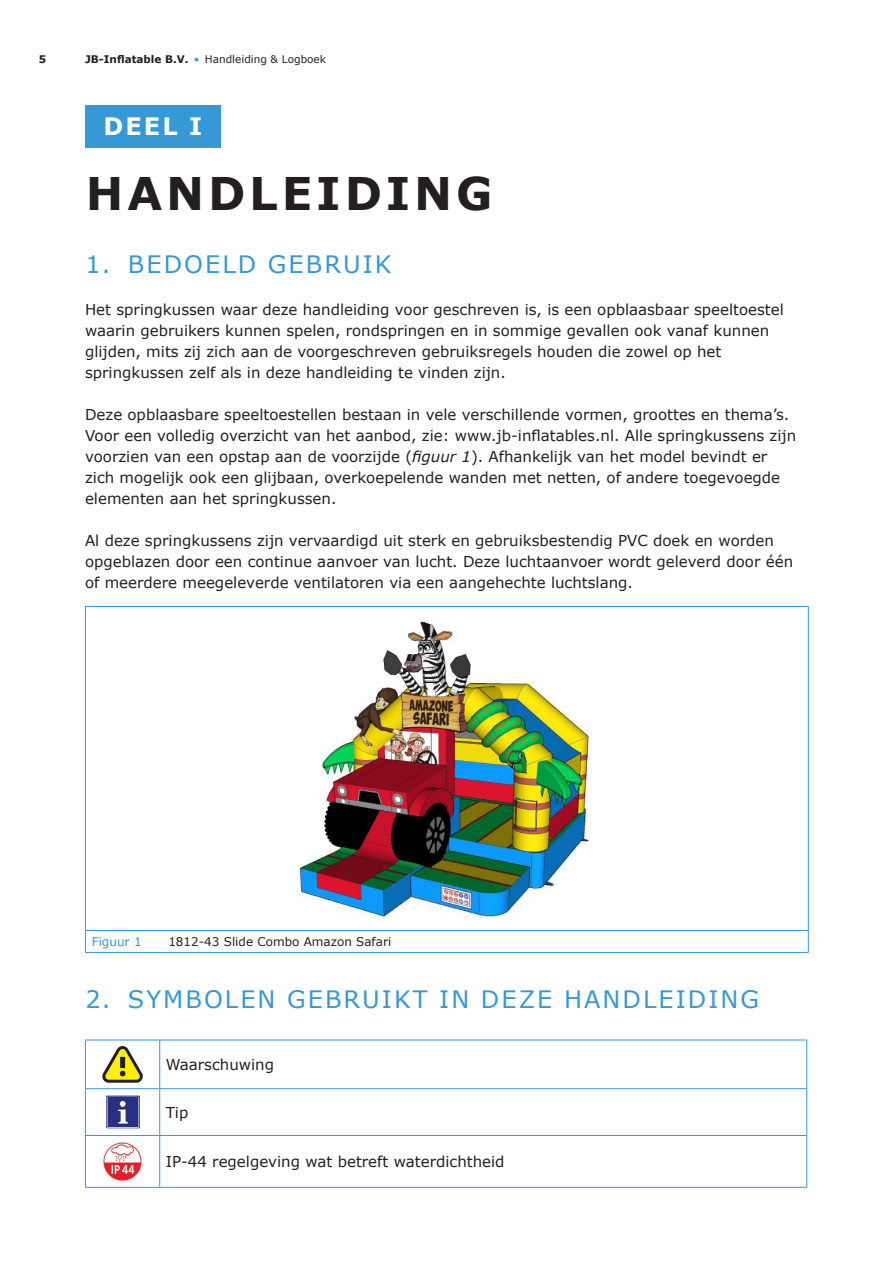
<style>
.page{position:relative;width:893px;height:1263px;background:#fff}
.page>*{position:absolute;margin:0;border:0;box-sizing:border-box;transform-origin:0 0}
.Heading_1{font:700 45px "Verdana";letter-spacing:.085em;color:#231f20}
.t1{font:24px "Verdana";letter-spacing:.085em;color:#3698d4}
.t2{font:700 24px "Verdana";color:#fff}
.Tabeltekst{font:15px/21px "Verdana";color:#231f20}
.t3{font:12px "Verdana";color:#231f20}
.t4{font:12px "Verdana";color:#3698d4}
.t5{font:10.5px "Verdana";color:#231f20}
.t6{font:700 10.5px "Verdana";color:#231f20}
.s1{font-weight:700}
.s2{color:#3698d4}
.s3{font-style:italic}
</style>
<div class="page">
<div style="left:85px;top:105px;width:136px;height:42px;background:#3698d4"></div>
<hr style="left:85px;top:607px;width:1px;height:323px;background:#3698d4">
<svg style="left:85px;top:931px;width:1px;height:21px"></svg>
<hr style="left:85px;top:606px;width:724px;height:1px;background:#3698d4">
<hr style="left:808px;top:607px;width:1px;height:323px;background:#3698d4">
<svg style="left:808px;top:931px;width:1px;height:21px"></svg>
<hr style="left:85px;top:930px;width:724px;height:1px;background:#3698d4">
<hr style="left:85px;top:952px;width:724px;height:1px;background:#3698d4">
<img style="left:292px;top:621px;width:297px;height:298px">
<hr style="left:85px;top:1040px;width:1px;height:48px;background:#3698d4">
<hr style="left:85px;top:1089px;width:1px;height:46px;background:#3698d4">
<hr style="left:85px;top:1136px;width:1px;height:51px;background:#3698d4">
<hr style="left:85px;top:1040px;width:75px;height:1px;background:#3698d4">
<hr style="left:160px;top:1040px;width:647px;height:1px;background:#3698d4">
<hr style="left:159px;top:1040px;width:1px;height:48px;background:#3698d4">
<hr style="left:806px;top:1040px;width:1px;height:48px;background:#3698d4">
<hr style="left:159px;top:1089px;width:1px;height:46px;background:#3698d4">
<hr style="left:806px;top:1089px;width:1px;height:46px;background:#3698d4">
<hr style="left:159px;top:1136px;width:1px;height:51px;background:#3698d4">
<hr style="left:806px;top:1136px;width:1px;height:51px;background:#3698d4">
<hr style="left:85px;top:1088px;width:75px;height:1px;background:#3698d4">
<hr style="left:160px;top:1088px;width:647px;height:1px;background:#3698d4">
<hr style="left:85px;top:1135px;width:75px;height:1px;background:#3698d4">
<hr style="left:160px;top:1135px;width:647px;height:1px;background:#3698d4">
<hr style="left:85px;top:1187px;width:75px;height:1px;background:#3698d4">
<hr style="left:160px;top:1187px;width:647px;height:1px;background:#3698d4">
<svg style="left:102px;top:1046px;width:41px;height:37px"></svg>
<img style="left:106px;top:1095px;width:34px;height:34px">
<img style="left:103px;top:1142px;width:39px;height:39px">
<p class="t6" style="left:39px;top:52px;width:9px">5</p>
<p class="t5" style="left:85px;top:52px;width:243px"><span class="s1">JB-Inflatable B.V.</span> <span class="s2">•</span> Handleiding &amp; Logboek</p>
<p class="t2" style="left:104px;top:109px;width:100px">DEEL I</p>
<p class="Heading_1" style="left:86px;top:162px;width:408px">HANDLEIDING</p>
<p class="t1" style="left:85px;top:248px;width:307px">1. BEDOELD GEBRUIK</p>
<p class="Tabeltekst" style="left:85px;top:299px;width:700px">Het springkussen waar deze handleiding voor geschreven is, is een opblaasbaar speeltoestel waarin gebruikers kunnen spelen, rondspringen en in sommige gevallen ook vanaf kunnen glijden, mits zij zich aan de voorgeschreven gebruiksregels houden die zowel op het springkussen zelf als in deze handleiding te vinden zijn.</p>
<p class="Tabeltekst" style="left:85px;top:404px;width:713px">Deze opblaasbare speeltoestellen bestaan in vele verschillende vormen, groottes en thema’s.<br>Voor een volledig overzicht van het aanbod, zie: www.jb-inflatables.nl. Alle springkussens zijn voorzien van een opstap aan de voorzijde (<span class="s3">figuur 1</span>). Afhankelijk van het model bevindt er zich mogelijk ook een glijbaan, overkoepelende wanden met netten, of andere toegevoegde elementen aan het springkussen.</p>
<p class="Tabeltekst" style="left:85px;top:530px;width:710px">Al deze springkussens zijn vervaardigd uit sterk en gebruiksbestendig PVC doek en worden opgeblazen door een continue aanvoer van lucht. Deze luchtaanvoer wordt geleverd door één of meerdere meegeleverde ventilatoren via een aangehechte luchtslang.</p>
<p class="t4" style="left:92px;top:933px;width:51px">Figuur 1</p>
<p class="t3" style="left:168px;top:933px;width:225px">1812-43 Slide Combo Amazon Safari</p>
<p class="t1" style="left:85px;top:983px;width:675px">2. SYMBOLEN GEBRUIKT IN DEZE HANDLEIDING</p>
<p class="Tabeltekst" style="left:166px;top:1054px;width:110px">Waarschuwing</p>
<p class="Tabeltekst" style="left:166px;top:1102px;width:24px">Tip</p>
<p class="Tabeltekst" style="left:166px;top:1151px;width:340px">IP-44 regelgeving wat betreft waterdichtheid</p>
</div>
